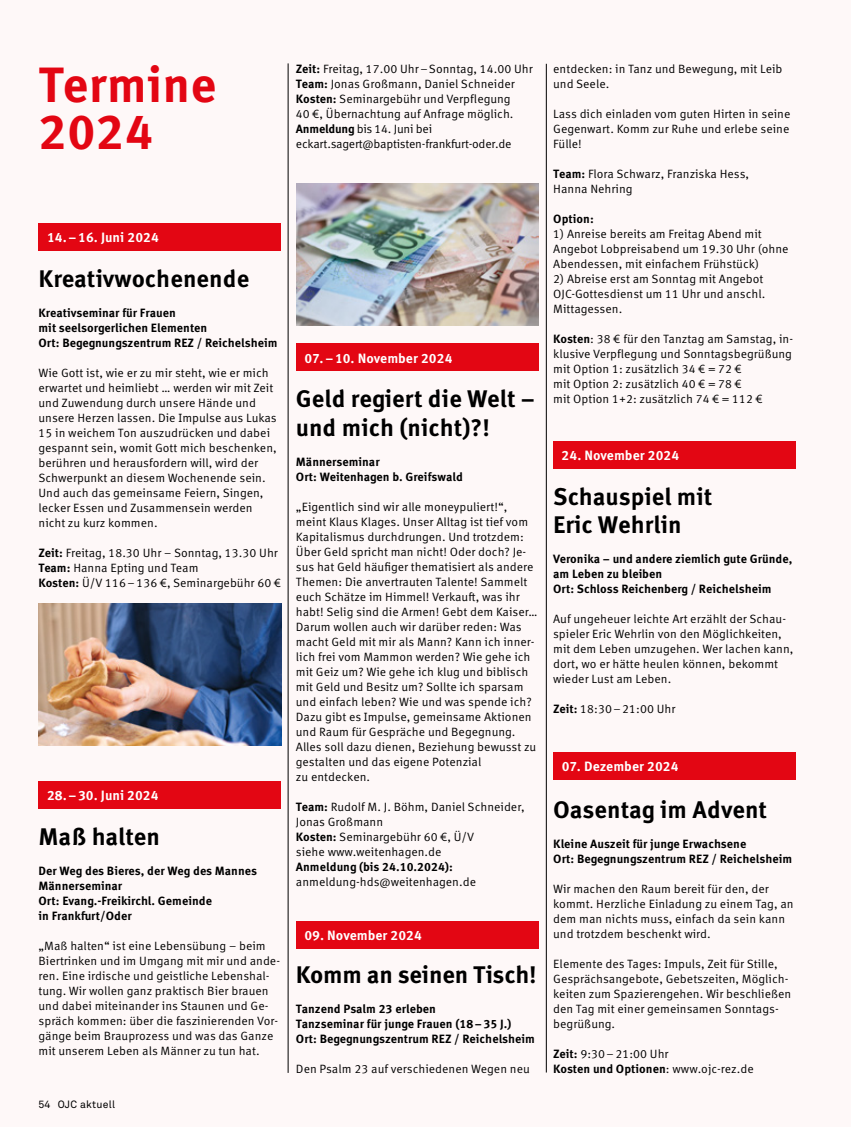
<style>
.page{position:relative;width:851px;height:1127px;background:#fff}
.page>*{position:absolute;margin:0;border:0;box-sizing:border-box;transform-origin:0 0}
.t1{font:700 49.5px/47.8px "Meta Correspondence Pro";color:#e30613}
.t2{font:700 24px/28.5px "Meta Correspondence Pro";color:#000}
.t3{font:700 13.5px "Meta Correspondence Pro";color:#fff}
.t4{font:12px/15px "Meta Correspondence Pro";color:#000}
.t5{font:700 12px/15px "Meta Correspondence Pro";color:#000}
.t6{font:10.5px "Akkurat Std";letter-spacing:.025em;color:#000}
.s1{font-weight:700}
</style>
<div class="page">
<div style="left:0;top:0;width:850px;height:1127px;background:#fef8f8"></div>
<hr style="left:288px;top:63px;width:1px;height:1010px;background:#000">
<hr style="left:546px;top:64px;width:1px;height:1008px;background:#000">
<div style="left:39px;top:223px;width:242px;height:27px;background:#e30613"></div>
<div style="left:39px;top:781px;width:242px;height:28px;background:#e30613"></div>
<div style="left:296px;top:344px;width:242px;height:27px;background:#e30613"></div>
<img style="left:296px;top:184px;width:242px;height:141px">
<div style="left:296px;top:921px;width:242px;height:27px;background:#e30613"></div>
<div style="left:553px;top:441px;width:242px;height:27px;background:#e30613"></div>
<div style="left:553px;top:752px;width:242px;height:28px;background:#e30613"></div>
<img style="left:39px;top:604px;width:242px;height:141px">
<p class="t4" style="left:296px;top:60px;width:238px"><span class="s1">Zeit:</span> Freitag, 17.00 Uhr–Sonntag, 14.00 Uhr <span class="s1">Team:</span> Jonas Großmann, Daniel Schneider <span class="s1">Kosten:</span> Seminargebühr und Verpflegung<br>40 €, Übernachtung auf Anfrage möglich.<br><span class="s1">Anmeldung</span> bis 14. Juni bei eckart.sagert@baptisten-frankfurt-oder.de</p>
<h1 class="t1" style="left:38px;top:57px;width:180px">Termine<br>2024</h1>
<p class="t4" style="left:553px;top:60px;width:231px">entdecken: in Tanz und Bewegung, mit Leib und Seele.</p>
<p class="t4" style="left:553px;top:105px;width:239px;text-align:justify">Lass dich einladen vom guten Hirten in seine Gegenwart. Komm zur Ruhe und erlebe seine Fülle!</p>
<p class="t4" style="left:553px;top:165px;width:197px"><span class="s1">Team:</span> Flora Schwarz, Franziska Hess,<br>Hanna Nehring</p>
<p class="t5" style="left:553px;top:210px;width:42px">Option:</p>
<p class="t4" style="left:553px;top:225px;width:237px">1) Anreise bereits am Freitag Abend mit<br>Angebot Lobpreisabend um 19.30 Uhr (ohne<br>Abendessen, mit einfachem Frühstück)</p>
<p class="t4" style="left:553px;top:270px;width:213px">2) Abreise erst am Sonntag mit Angebot<br>OJC-Gottesdienst um 11 Uhr und anschl.<br>Mittagessen.</p>
<p class="t4" style="left:553px;top:330px;width:241px"><span class="s1">Kosten</span>: 38 € für den Tanztag am Samstag, in&shy;klusive Verpflegung und Sonntagsbegrüßung mit Option 1: zusätzlich 34 € = 72 €<br>mit Option 2: zusätzlich 40 € = 78 €<br>mit Option 1+2: zusätzlich 74 € = 112 €</p>
<p class="t3" style="left:47px;top:227px;width:113px">14.–16. Juni 2024</p>
<h2 class="t2" style="left:39px;top:263px;width:212px">Kreativwochenende</h2>
<p class="t5" style="left:39px;top:304px;width:240px">Kreativseminar für Frauen<br>mit seelsorgerlichen Elementen<br>Ort: Begegnungszentrum REZ / Reichelsheim</p>
<p class="t4" style="left:39px;top:364px;width:240px">Wie Gott ist, wie er zu mir steht, wie er mich erwartet und heimliebt … werden wir mit Zeit und Zuwendung durch unsere Hände und unsere Herzen lassen. Die Impulse aus Lukas 15 in weichem Ton auszudrücken und dabei gespannt sein, womit Gott mich beschenken, berühren und herausfordern will, wird der Schwerpunkt an diesem Wochenende sein.<br>Und auch das gemeinsame Feiern, Singen, lecker Essen und Zusammensein werden nicht zu kurz kommen.</p>
<p class="t4" style="left:39px;top:544px;width:244px"><span class="s1">Zeit:</span> Freitag, 18.30 Uhr – Sonntag, 13.30 Uhr<br><span class="s1">Team:</span> Hanna Epting und Team<br><span class="s1">Kosten:</span> Ü/V 116–136 €, Seminargebühr 60 €</p>
<p class="t3" style="left:304px;top:347px;width:149px">07.–10. November 2024</p>
<h2 class="t2" style="left:296px;top:383px;width:240px">Geld regiert die Welt – und mich (nicht)?!</h2>
<p class="t5" style="left:296px;top:453px;width:168px">Männerseminar<br>Ort: Weitenhagen b. Greifswald</p>
<p class="t4" style="left:296px;top:498px;width:243px">„Eigentlich sind wir alle moneypuliert!“, meint Klaus Klages. Unser Alltag ist tief vom Kapitalismus durchdrungen. Und trotzdem:<br>Über Geld spricht man nicht! Oder doch? Je&shy;sus hat Geld häufiger thematisiert als andere Themen: Die anvertrauten Talente! Sammelt euch Schätze im Himmel! Verkauft, was ihr habt! Selig sind die Armen! Gebt dem Kaiser… Darum wollen auch wir darüber reden: Was macht Geld mit mir als Mann? Kann ich inner&shy;lich frei vom Mammon werden? Wie gehe ich mit Geiz um? Wie gehe ich klug und biblisch mit Geld und Besitz um? Sollte ich sparsam und einfach leben? Wie und was spende ich?<br>Dazu gibt es Impulse, gemeinsame Aktionen und Raum für Gespräche und Begegnung.<br>Alles soll dazu dienen, Beziehung bewusst zu gestalten und das eigene Potenzial<br>zu entdecken.</p>
<p class="t4" style="left:296px;top:798px;width:230px"><span class="s1">Team:</span> Rudolf M. J. Böhm, Daniel Schneider,<br>Jonas Großmann<br><span class="s1">Kosten:</span> Seminargebühr 60 €, Ü/V<br>siehe www.weitenhagen.de</p>
<p class="t5" style="left:296px;top:858px;width:158px">Anmeldung (bis 24.10.2024):</p>
<p class="t4" style="left:296px;top:873px;width:182px">anmeldung-hds@weitenhagen.de</p>
<p class="t3" style="left:561px;top:444px;width:119px">24. November 2024</p>
<h2 class="t2" style="left:553px;top:481px;width:161px">Schauspiel mit<br>Eric Wehrlin</h2>
<p class="t5" style="left:553px;top:551px;width:241px">Veronika – und andere ziemlich gute Gründe, am Leben zu bleiben<br>Ort: Schloss Reichenberg / Reichelsheim</p>
<p class="t4" style="left:553px;top:611px;width:242px">Auf ungeheuer leichte Art erzählt der Schau&shy;spieler Eric Wehrlin von den Möglichkeiten, mit dem Leben umzugehen. Wer lachen kann, dort, wo er hätte heulen können, bekommt wieder Lust am Leben.</p>
<p class="t4" style="left:553px;top:701px;width:124px"><span class="s1">Zeit:</span> 18:30–21:00 Uhr</p>
<p class="t3" style="left:561px;top:756px;width:118px">07. Dezember 2024</p>
<h2 class="t2" style="left:553px;top:794px;width:215px">Oasentag im Advent</h2>
<p class="t5" style="left:553px;top:835px;width:240px">Kleine Auszeit für junge Erwachsene<br>Ort: Begegnungszentrum REZ / Reichelsheim</p>
<p class="t4" style="left:553px;top:880px;width:242px">Wir machen den Raum bereit für den, der kommt. Herzliche Einladung zu einem Tag, an dem man nichts muss, einfach da sein kann und trotzdem beschenkt wird.</p>
<p class="t4" style="left:553px;top:955px;width:239px">Elemente des Tages: Impuls, Zeit für Stille, Gesprächsangebote, Gebetszeiten, Möglich&shy;keiten zum Spazierengehen. Wir beschließen den Tag mit einer gemeinsamen Sonntags&shy;begrüßung.</p>
<p class="t4" style="left:553px;top:1045px;width:202px"><span class="s1">Zeit:</span> 9:30–21:00 Uhr<br><span class="s1">Kosten und Optionen</span>: www.ojc-rez.de</p>
<p class="t3" style="left:47px;top:785px;width:113px">28.–30. Juni 2024</p>
<h2 class="t2" style="left:39px;top:821px;width:123px">Maß halten</h2>
<p class="t5" style="left:39px;top:863px;width:220px">Der Weg des Bieres, der Weg des Mannes<br>Männerseminar<br>Ort: Evang.-Freikirchl. Gemeinde<br>in Frankfurt/Oder</p>
<p class="t4" style="left:39px;top:938px;width:243px">„Maß halten“ ist eine Lebensübung – beim Biertrinken und im Umgang mit mir und ande&shy;ren. Eine irdische und geistliche Lebenshal&shy;tung. Wir wollen ganz praktisch Bier brauen und dabei miteinander ins Staunen und Ge&shy;spräch kommen: über die faszinierenden Vor&shy;gänge beim Brauprozess und was das Ganze mit unserem Leben als Männer zu tun hat.</p>
<p class="t3" style="left:304px;top:925px;width:119px">09. November 2024</p>
<h2 class="t2" style="left:296px;top:959px;width:242px">Komm an seinen Tisch!</h2>
<p class="t5" style="left:296px;top:1001px;width:240px">Tanzend Psalm 23 erleben<br>Tanzseminar für junge Frauen (18–35 J.)<br>Ort: Begegnungszentrum REZ / Reichelsheim</p>
<p class="t4" style="left:296px;top:1061px;width:235px">Den Psalm 23 auf verschiedenen Wegen neu</p>
<p class="t6" style="left:39px;top:1098px;width:78px">54 OJC aktuell</p>
</div>
